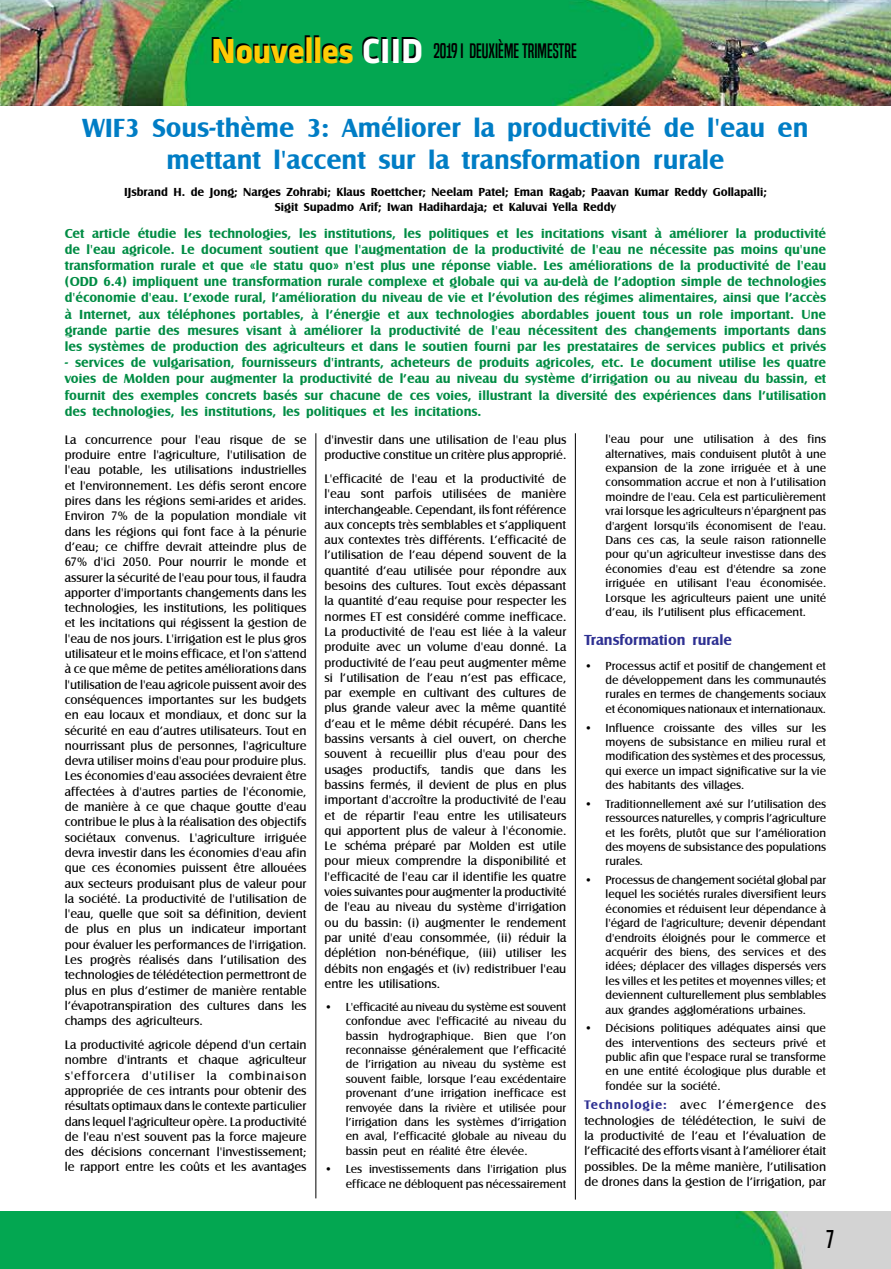
<style>
.page{position:relative;width:891px;height:1269px;background:#fff}
.page>*{position:absolute;margin:0;border:0;box-sizing:border-box;transform-origin:0 0}
.t1{font:700 36px "Alstom";color:#ffcb05}
.t2{font:700 27px/32.4px "Castle T";color:#007dc5;text-align:center}
.t3{font:24px "Built Titling Rg";color:#000}
.t4{font:19.5px "Built Titling Rg";color:#000}
.t5{font:700 15px "Castle T";color:#2e3092}
.t6{font:700 13.5px/16.2px "Castle T";color:#008c44;text-align:justify}
.t7{font:12.75px/15.3px "Castle T";color:#000;text-align:justify}
.t8{font:12px/14.4px "Castle T";color:#000;text-align:justify}
.t9{font:700 12px/14.4px "Castle T";color:#000;text-align:center}
.s1{color:#fff}
.s2{font-weight:700;color:#2e3092}
</style>
<div class="page">
<img style="left:0;top:1212px;width:891px;height:57px">
<img style="left:0;top:0;width:891px;height:105px">
<hr style="left:575px;top:433px;width:1px;height:767px;background:#000">
<hr style="left:315px;top:433px;width:1px;height:765px;background:#000">
<h1 class="t1" style="left:211px;top:26px;width:213px">Nouvelles <span class="s1">CIID</span></h1>
<h3 class="t4" style="left:433px;top:40px;width:145px">2019 I DEUXIÈME TRIMESTRE</h3>
<h2 class="t2" style="left:82px;top:112px;width:728px">WIF3 Sous-thème 3: Améliorer la productivité de l'eau en mettant l'accent sur la transformation rurale</h2>
<p class="t9" style="left:124px;top:185px;width:644px">IJsbrand H. de Jong; Narges Zohrabi; Klaus Roettcher; Neelam Patel; Eman Ragab; Paavan Kumar Reddy Gollapalli;<br>Sigit Supadmo Arif; Iwan Hadihardaja; et Kaluvai Yella Reddy</p>
<p class="t6" style="left:65px;top:225px;width:763px">Cet article étudie les technologies, les institutions, les politiques et les incitations visant à améliorer la productivité de l'eau agricole. Le document soutient que l'augmentation de la productivité de l'eau ne nécessite pas moins qu'une transformation rurale et que «le statu quo» n'est plus une réponse viable. Les améliorations de la productivité de l'eau (ODD 6.4) impliquent une transformation rurale complexe et globale qui va au-delà de l’adoption simple de technologies d'économie d'eau. L’exode rural, l’amélioration du niveau de vie et l’évolution des régimes alimentaires, ainsi que l’accès à Internet, aux téléphones portables, à l’énergie et aux technologies abordables jouent tous un role important. Une grande partie des mesures visant à améliorer la productivité de l'eau nécessitent des changements importants dans les systèmes de production des agriculteurs et dans le soutien fourni par les prestataires de services publics et privés</p>
<p class="t6" style="left:65px;top:355px;width:763px">- services de vulgarisation, fournisseurs d'intrants, acheteurs de produits agricoles, etc. Le document utilise les quatre voies de Molden pour augmenter la productivité de l’eau au niveau du système d’irrigation ou au niveau du bassin, et fournit des exemples concrets basés sur chacune de ces voies, illustrant la diversité des expériences dans l’utilisation des technologies, les institutions, les politiques et les incitations.</p>
<p class="t8" style="left:606px;top:432px;width:222px">l'eau pour une utilisation à des fins alternatives, mais conduisent plutôt à une expansion de la zone irriguée et à une consommation accrue et non à l’utilisation moindre de l'eau. Cela est particulièrement vrai lorsque les agriculteurs n'épargnent pas d'argent lorsqu'ils économisent de l'eau.<br>Dans ces cas, la seule raison rationnelle pour qu'un agriculteur investisse dans des économies d'eau est d'étendre sa zone irriguée en utilisant l'eau économisée.<br>Lorsque les agriculteurs paient une unité d’eau, ils l’utilisent plus efficacement.</p>
<p class="t5" style="left:584px;top:631px;width:149px">Transformation rurale</p>
<p class="t8" style="left:606px;top:659px;width:222px;text-indent:-21px">• Processus actif et positif de changement et de développement dans les communautés rurales en termes de changements sociaux et économiques nationaux et internationaux.</p>
<p class="t8" style="left:606px;top:721px;width:222px;text-indent:-21px">• Influence croissante des villes sur les moyens de subsistance en milieu rural et modification des systèmes et des processus, qui exerce un impact significative sur la vie des habitants des villages.</p>
<p class="t8" style="left:606px;top:797px;width:222px;text-indent:-21px">• Traditionnellement axé sur l’utilisation des ressources naturelles, y compris l’agriculture et les forêts, plutôt que sur l’amélioration des moyens de subsistance des populations rurales.</p>
<p class="t8" style="left:606px;top:873px;width:222px;text-indent:-21px">• Processus de changement sociétal global par lequel les sociétés rurales diversifient leurs économies et réduisent leur dépendance à l'égard de l'agriculture; devenir dépendant d'endroits éloignés pour le commerce et acquérir des biens, des services et des idées; déplacer des villages dispersés vers les villes et les petites et moyennes villes; et deviennent culturellement plus semblables aux grandes agglomérations urbaines.</p>
<p class="t8" style="left:606px;top:1021px;width:222px;text-indent:-21px">• Décisions politiques adéquates ainsi que des interventions des secteurs privé et public afin que l'espace rural se transforme en une entité écologique plus durable et fondée sur la société.</p>
<p class="t7" style="left:584px;top:1098px;width:243px"><span class="s2">Technologie:</span> avec l’émergence des technologies de télédétection, le suivi de la productivité de l’eau et l’évaluation de l’efficacité des efforts visant à l’améliorer était possibles. De la même manière, l’utilisation de drones dans la gestion de l’irrigation, par</p>
<p class="t7" style="left:325px;top:432px;width:243px">d'investir dans une utilisation de l'eau plus productive constitue un critère plus approprié.</p>
<p class="t7" style="left:325px;top:471px;width:243px">L'efficacité de l'eau et la productivité de l'eau sont parfois utilisées de manière interchangeable. Cependant, ils font référence aux concepts très semblables et s’appliquent aux contextes très différents. L’efficacité de l’utilisation de l’eau dépend souvent de la quantité d’eau utilisée pour répondre aux besoins des cultures. Tout excès dépassant la quantité d’eau requise pour respecter les normes ET est considéré comme inefficace.<br>La productivité de l'eau est liée à la valeur produite avec un volume d'eau donné. La productivité de l’eau peut augmenter même si l’utilisation de l’eau n’est pas efficace, par exemple en cultivant des cultures de plus grande valeur avec la même quantité d’eau et le même débit récupéré. Dans les bassins versants à ciel ouvert, on cherche souvent à recueillir plus d'eau pour des usages productifs, tandis que dans les bassins fermés, il devient de plus en plus important d'accroître la productivité de l'eau et de répartir l'eau entre les utilisateurs qui apportent plus de valeur à l'économie.<br>Le schéma préparé par Molden est utile pour mieux comprendre la disponibilité et l'efficacité de l'eau car il identifie les quatre voies suivantes pour augmenter la productivité de l'eau au niveau du système d'irrigation ou du bassin: (i) augmenter le rendement par unité d'eau consommée, (ii) réduir la déplétion non-bénéfique, (iii) utiliser les débits non engagés et (iv) redistribuer l'eau entre les utilisations.</p>
<p class="t8" style="left:346px;top:1000px;width:222px;text-indent:-21px">• L'efficacité au niveau du système est souvent confondue avec l'efficacité au niveau du bassin hydrographique. Bien que l’on reconnaisse généralement que l’efficacité de l’irrigation au niveau du système est souvent faible, lorsque l’eau excédentaire provenant d’une irrigation inefficace est renvoyée dans la rivière et utilisée pour l’irrigation dans les systèmes d’irrigation en aval, l’efficacité globale au niveau du bassin peut en réalité être élevée.</p>
<p class="t8" style="left:325px;top:1162px;width:243px;text-align:right">• Les investissements dans l'irrigation plus efficace ne débloquent pas nécessairement</p>
<p class="t7" style="left:65px;top:432px;width:243px">La concurrence pour l'eau risque de se produire entre l'agriculture, l'utilisation de l'eau potable, les utilisations industrielles et l'environnement. Les défis seront encore pires dans les régions semi-arides et arides.<br>Environ 7% de la population mondiale vit dans les régions qui font face à la pénurie d’eau; ce chiffre devrait atteindre plus de 67% d'ici 2050. Pour nourrir le monde et assurer la sécurité de l'eau pour tous, il faudra apporter d'importants changements dans les technologies, les institutions, les politiques et les incitations qui régissent la gestion de l'eau de nos jours. L'irrigation est le plus gros utilisateur et le moins efficace, et l'on s'attend à ce que même de petites améliorations dans l'utilisation de l'eau agricole puissent avoir des conséquences importantes sur les budgets en eau locaux et mondiaux, et donc sur la sécurité en eau d’autres utilisateurs. Tout en nourrissant plus de personnes, l'agriculture devra utiliser moins d'eau pour produire plus.<br>Les économies d'eau associées devraient être affectées à d'autres parties de l'économie, de manière à ce que chaque goutte d'eau contribue le plus à la réalisation des objectifs sociétaux convenus. L'agriculture irriguée devra investir dans les économies d'eau afin que ces économies puissent être allouées aux secteurs produisant plus de valeur pour la société. La productivité de l'utilisation de l'eau, quelle que soit sa définition, devient de plus en plus un indicateur important pour évaluer les performances de l'irrigation.<br>Les progrès réalisés dans l’utilisation des technologies de télédétection permettront de plus en plus d’estimer de manière rentable l’évapotranspiration des cultures dans les champs des agriculteurs.</p>
<p class="t7" style="left:65px;top:1037px;width:243px">La productivité agricole dépend d'un certain nombre d'intrants et chaque agriculteur s'efforcera d'utiliser la combinaison appropriée de ces intrants pour obtenir des résultats optimaux dans le contexte particulier dans lequel l'agriculteur opère. La productivité de l'eau n'est souvent pas la force majeure des décisions concernant l'investissement; le rapport entre les coûts et les avantages</p>
<h3 class="t3" style="left:826px;top:1225px;width:10px">7</h3>
</div>
